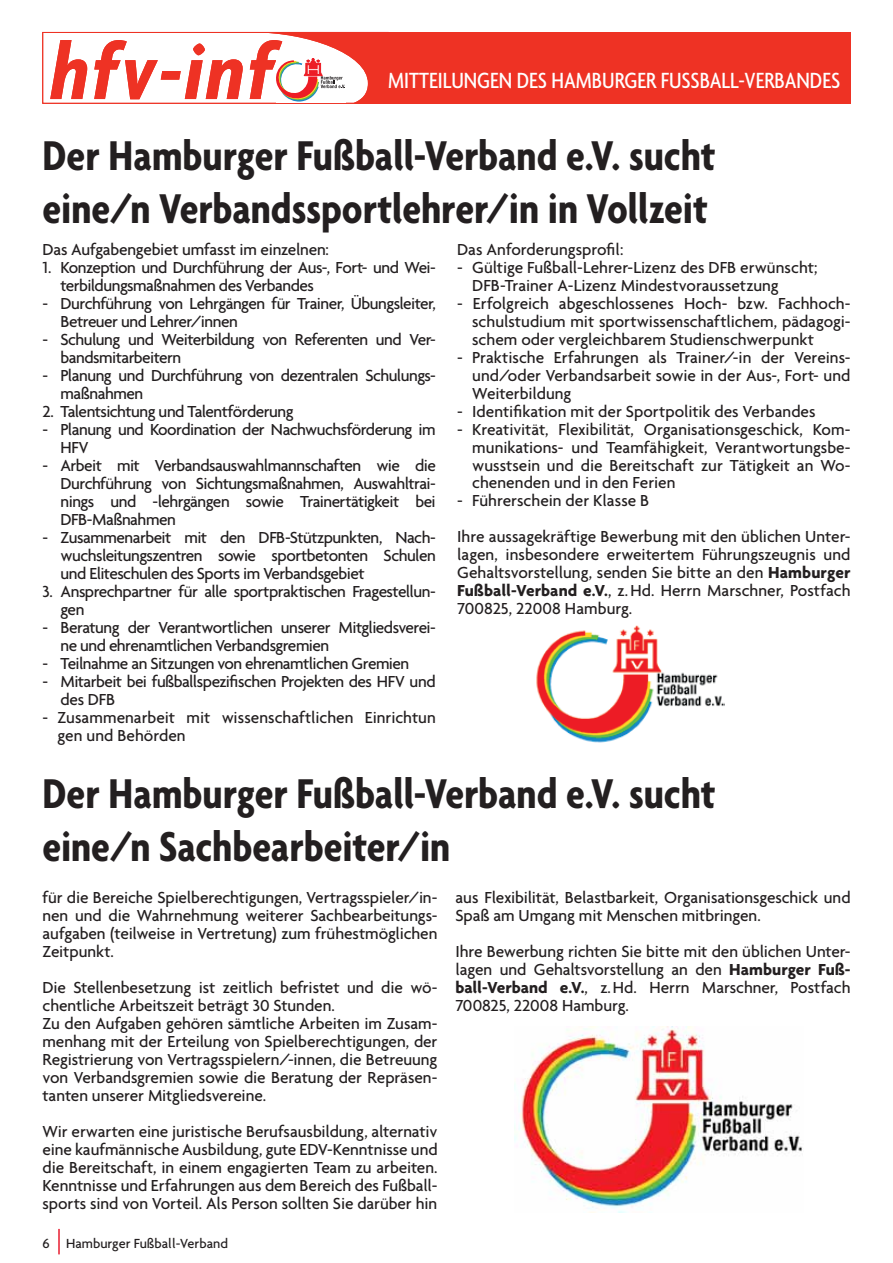
<style>
.page{position:relative;width:893px;height:1263px;background:#fff}
.page>*{position:absolute;margin:0;border:0;box-sizing:border-box;transform-origin:0 0}
.t1{font:italic 700 condensed 85.8px "Agenda";letter-spacing:.04em;color:#ee3224}
.t2{font:700 condensed 45px/52.5px "Agenda";color:#231f20}
.t3{font:500 condensed 23.85px "Agenda";color:#fff}
.t4{font:500 17.25px/18px "Agenda";letter-spacing:-.015em;color:#231f20}
.t5{font:500 14.25px "Agenda";color:#231f20}
.s1{font-weight:700}
</style>
<div class="page">
<hr style="left:58px;top:1229px;width:2px;height:25px;background:#e81d30">
<div style="left:42px;top:32px;width:346px;height:72px;border:1px solid #ee3224"></div>
<div style="left:388px;top:32px;width:462px;height:72px;background:#ee3224"></div>
<svg style="left:248px;top:32px;width:140px;height:72px"></svg>
<img style="left:536px;top:625px;width:188px;height:118px">
<img style="left:514px;top:1027px;width:288px;height:185px">
<h1 class="t1" style="left:51px;top:25px;width:224px">hfv-inf</h1>
<h3 class="t3" style="left:388px;top:72px;width:453px">MITTEILUNGEN DES HAMBURGER FUSSBALL-VERBANDES</h3>
<h2 class="t2" style="left:43px;top:136px;width:675px">Der Hamburger Fußball-Verband e.V. sucht eine/n Verbandssportlehrer/in in Vollzeit</h2>
<p class="t4" style="left:43px;top:241px;width:288px">Das Aufgabengebiet umfasst im einzelnen:</p>
<p class="t4" style="left:61px;top:259px;width:377px;text-indent:-18px">1. Konzeption und Durchführung der Aus-, Fort- und Wei&shy;terbildungsmaßnahmen des Verbandes</p>
<p class="t4" style="left:61px;top:295px;width:377px;text-indent:-18px">- Durchführung von Lehrgängen für Trainer, Übungsleiter,<br>Betreuer und Lehrer/innen</p>
<p class="t4" style="left:61px;top:331px;width:377px;text-indent:-18px">- Schulung und Weiterbildung von Referenten und Ver&shy;bandsmitarbeitern</p>
<p class="t4" style="left:61px;top:367px;width:377px;text-indent:-18px">- Planung und Durchführung von dezentralen Schulungs&shy;maßnahmen</p>
<p class="t4" style="left:43px;top:403px;width:253px">2. Talentsichtung und Talentförderung</p>
<p class="t4" style="left:61px;top:421px;width:377px;text-indent:-18px">- Planung und Koordination der Nachwuchsförderung im<br>HFV</p>
<p class="t4" style="left:61px;top:457px;width:377px;text-align:justify;text-indent:-18px">- Arbeit mit Verbandsauswahlmannschaften wie die Durchführung von Sichtungsmaßnahmen, Auswahltrai&shy;nings und -lehrgängen sowie Trainertätigkeit bei DFB-Maßnahmen</p>
<p class="t4" style="left:61px;top:529px;width:377px;text-align:justify;text-indent:-18px">- Zusammenarbeit mit den DFB-Stützpunkten, Nach&shy;wuchsleitungszentren sowie sportbetonten Schulen und Eliteschulen des Sports im Verbandsgebiet</p>
<p class="t4" style="left:61px;top:583px;width:377px;text-indent:-18px">3. Ansprechpartner für alle sportpraktischen Fragestellun&shy;gen</p>
<p class="t4" style="left:61px;top:619px;width:377px;text-indent:-18px">- Beratung der Verantwortlichen unserer Mitgliedsverei&shy;ne und ehrenamtlichen Verbandsgremien</p>
<p class="t4" style="left:43px;top:655px;width:368px">- Teilnahme an Sitzungen von ehrenamtlichen Gremien</p>
<p class="t4" style="left:61px;top:673px;width:377px;text-indent:-18px">- Mitarbeit bei fußballspezifischen Projekten des HFV und des DFB</p>
<p class="t4" style="left:58px;top:709px;width:380px;text-indent:-15px">- Zusammenarbeit mit wissenschaftlichen Einrichtun gen und Behörden</p>
<p class="t4" style="left:457px;top:241px;width:168px">Das Anforderungsprofil:</p>
<p class="t4" style="left:472px;top:259px;width:347px;text-indent:-15px">- Gültige Fußball-Lehrer-Lizenz des DFB erwünscht;<br>DFB-Trainer A-Lizenz Mindestvoraussetzung</p>
<p class="t4" style="left:472px;top:295px;width:380px;text-align:justify;text-indent:-15px">- Erfolgreich abgeschlossenes Hoch- bzw. Fachhoch&shy;schulstudium mit sportwissenschaftlichem, pädagogi&shy;schem oder vergleichbarem Studienschwerpunkt</p>
<p class="t4" style="left:472px;top:349px;width:380px;text-align:justify;text-indent:-15px">- Praktische Erfahrungen als Trainer/-in der Vereins&shy;und/oder Verbandsarbeit sowie in der Aus-, Fort- und Weiterbildung</p>
<p class="t4" style="left:457px;top:403px;width:360px">- Identifikation mit der Sportpolitik des Verbandes</p>
<p class="t4" style="left:472px;top:421px;width:380px;text-align:justify;text-indent:-15px">- Kreativität, Flexibilität, Organisationsgeschick, Kom&shy;munikations- und Teamfähigkeit, Verantwortungsbe&shy;wusstsein und die Bereitschaft zur Tätigkeit an Wo&shy;chenenden und in den Ferien</p>
<p class="t4" style="left:457px;top:484px;width:395px;line-height:36px">- Führerschein der Klasse B<br>Ihre aussagekräftige Bewerbung mit den üblichen Unter-</p>
<p class="t4" style="left:457px;top:547px;width:395px;text-align:justify">lagen, insbesondere erweitertem Führungszeugnis und Gehaltsvorstellung, senden Sie bitte an den <span class="s1">Hamburger Fußball-Verband e.V.</span>, z. Hd. Herrn Marschner, Postfach 700825, 22008 Hamburg.</p>
<h2 class="t2" style="left:43px;top:774px;width:675px">Der Hamburger Fußball-Verband e.V. sucht eine/n Sachbearbeiter/in</h2>
<p class="t4" style="left:43px;top:889px;width:396px;text-align:justify">für die Bereiche Spielberechtigungen, Vertragsspieler/in&shy;nen und die Wahrnehmung weiterer Sachbearbeitungs&shy;aufgaben (teilweise in Vertretung) zum frühestmöglichen Zeitpunkt.</p>
<p class="t4" style="left:43px;top:979px;width:396px">Die Stellenbesetzung ist zeitlich befristet und die wö&shy;chentliche Arbeitszeit beträgt 30 Stunden.<br>Zu den Aufgaben gehören sämtliche Arbeiten im Zusam&shy;menhang mit der Erteilung von Spielberechtigungen, der Registrierung von Vertragsspielern/-innen, die Betreuung von Verbandsgremien sowie die Beratung der Repräsen&shy;tanten unserer Mitgliedsvereine.</p>
<p class="t4" style="left:43px;top:1123px;width:397px;text-align:justify">Wir erwarten eine juristische Berufsausbildung, alternativ eine kaufmännische Ausbildung, gute EDV-Kenntnisse und die Bereitschaft, in einem engagierten Team zu arbeiten.<br>Kenntnisse und Erfahrungen aus dem Bereich des Fußball&shy;sports sind von Vorteil. Als Person sollten Sie darüber hin</p>
<p class="t4" style="left:455px;top:889px;width:397px">aus Flexibilität, Belastbarkeit, Organisationsgeschick und<br>Spaß am Umgang mit Menschen mitbringen.</p>
<p class="t4" style="left:455px;top:943px;width:396px;text-align:justify">Ihre Bewerbung richten Sie bitte mit den üblichen Unter&shy;lagen und Gehaltsvorstellung an den <span class="s1">Hamburger Fuß&shy;ball-Verband e.V.</span>, z. Hd. Herrn Marschner, Postfach 700825, 22008 Hamburg.</p>
<p class="t5" style="left:43px;top:1238px;width:187px">6 Hamburger Fußball-Verband</p>
</div>
